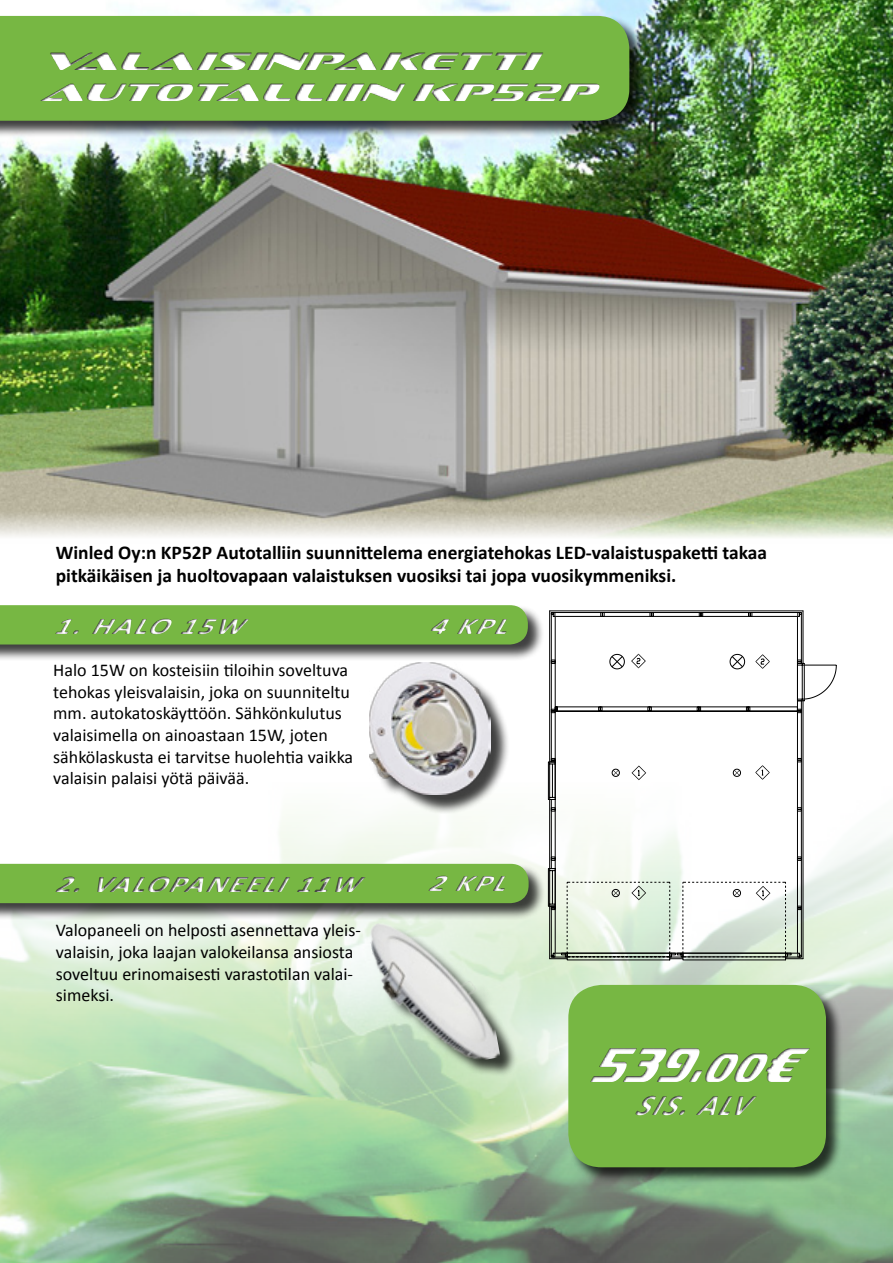
<style>
.page{position:relative;width:893px;height:1263px;background:#fff}
.page>*{position:absolute;margin:0;border:0;box-sizing:border-box;transform-origin:0 0}
.t1{font:italic 49.65px "Sofachrome Rg";color:#fff;scale:.59 1}
.t2{font:italic 700 30px "Calibri";color:#fff}
.t3{font:italic 25.5px/30.3px "Sofachrome Rg";color:#fff;scale:1.17 1}
.t4{font:italic 700 24px "Calibri";color:#fff;scale:1.27 1}
.t5{font:700 19.5px/23.4px "Calibri";color:#000}
.t6{font:18px/21.6px "Calibri";color:#000}
.s1{font-size:42px}
</style>
<div class="page">
<img style="left:0;top:762px;width:893px;height:501px">
<img style="left:0;top:0;width:893px;height:538px">
<div style="left:0;top:16px;width:646px;height:122px;background:#000;opacity:.75"></div>
<div style="left:0;top:16px;width:629px;height:105px;background:#77b743"></div>
<div style="left:27px;top:44px;width:584px;height:45px;background:#000;opacity:.75"></div>
<div style="left:27px;top:75px;width:671px;height:47px;background:#000;opacity:.75"></div>
<div style="left:372px;top:665px;width:138px;height:149px;background:#000;opacity:.75"></div>
<img style="left:369px;top:663px;width:122px;height:131px">
<div style="left:373px;top:927px;width:144px;height:150px;background:#000;opacity:.75"></div>
<img style="left:368px;top:920px;width:132px;height:156px">
<div style="left:0;top:606px;width:545px;height:55px;background:#000;opacity:.75"></div>
<svg style="left:0;top:605px;width:528px;height:39px;background:#79b846"></svg>
<div style="left:33px;top:610px;width:262px;height:33px;background:#000;opacity:.75"></div>
<div style="left:0;top:864px;width:546px;height:56px;background:#000;opacity:.75"></div>
<div style="left:0;top:864px;width:529px;height:39px;background:#77b743"></div>
<div style="left:33px;top:868px;width:456px;height:33px;background:#000;opacity:.75"></div>
<div style="left:376px;top:610px;width:183px;height:33px;background:#000;opacity:.75"></div>
<div style="left:375px;top:867px;width:182px;height:33px;background:#000;opacity:.75"></div>
<div style="left:569px;top:985px;width:274px;height:198px;background:#000;opacity:.75"></div>
<div style="left:568px;top:985px;width:258px;height:182px;background:#77b743;border-radius:33px"></div>
<div style="left:532px;top:1032px;width:348px;height:118px;background:#000;opacity:.75"></div>
<svg style="left:549px;top:663px;width:288px;height:294px"></svg>
<svg style="left:551px;top:612px;width:251px;height:48px"></svg>
<svg style="left:551px;top:660px;width:251px;height:297px"></svg>
<svg style="left:756px;top:886px;width:14px;height:14px"></svg>
<svg style="left:755px;top:765px;width:15px;height:15px"></svg>
<svg style="left:609px;top:654px;width:136px;height:246px"></svg>
<svg style="left:755px;top:654px;width:15px;height:15px"></svg>
<h3 class="t3" style="left:41px;top:45px;width:489px">VALAISINPAKETTI<br>AuTOTALLIIN KP52P</h3>
<p class="t5" style="left:56px;top:540px;width:713px">Winled Oy:n KP52P Autotalliin suunnittelema energiatehokas LED-valaistuspaketti takaa pitkäikäisen ja huoltovapaan valaistuksen vuosiksi tai jopa vuosikymmeniksi.</p>
<h3 class="t4" style="left:53px;top:610px;width:163px">1.HALO15W</h3>
<h3 class="t4" style="left:429px;top:610px;width:76px">4KPL</h3>
<p class="t6" style="left:53px;top:659px;width:301px">Halo 15W on kosteisiin tiloihin soveltuva tehokas yleisvalaisin, joka on suunniteltu mm. autokatoskäyttöön. Sähkönkulutus valaisimella on ainoastaan 15W, joten sähkölaskusta ei tarvitse huolehtia vaikka valaisin palaisi yötä päivää.</p>
<h3 class="t4" style="left:54px;top:869px;width:254px">2.VALOPANEELI11W</h3>
<p class="t6" style="left:56px;top:920px;width:307px">Valopaneeli on helposti asennettava yleis&shy;valaisin, joka laajan valokeilansa ansiosta soveltuu erinomaisesti varastotilan valai&shy;simeksi.</p>
<h3 class="t4" style="left:427px;top:867px;width:76px">2KPL</h3>
<h1 class="t1" style="left:589px;top:1033px;width:403px">539.<span class="s1">00</span>€</h1>
<h2 class="t2" style="left:634px;top:1086px;width:136px">SIS.ALV</h2>
</div>
